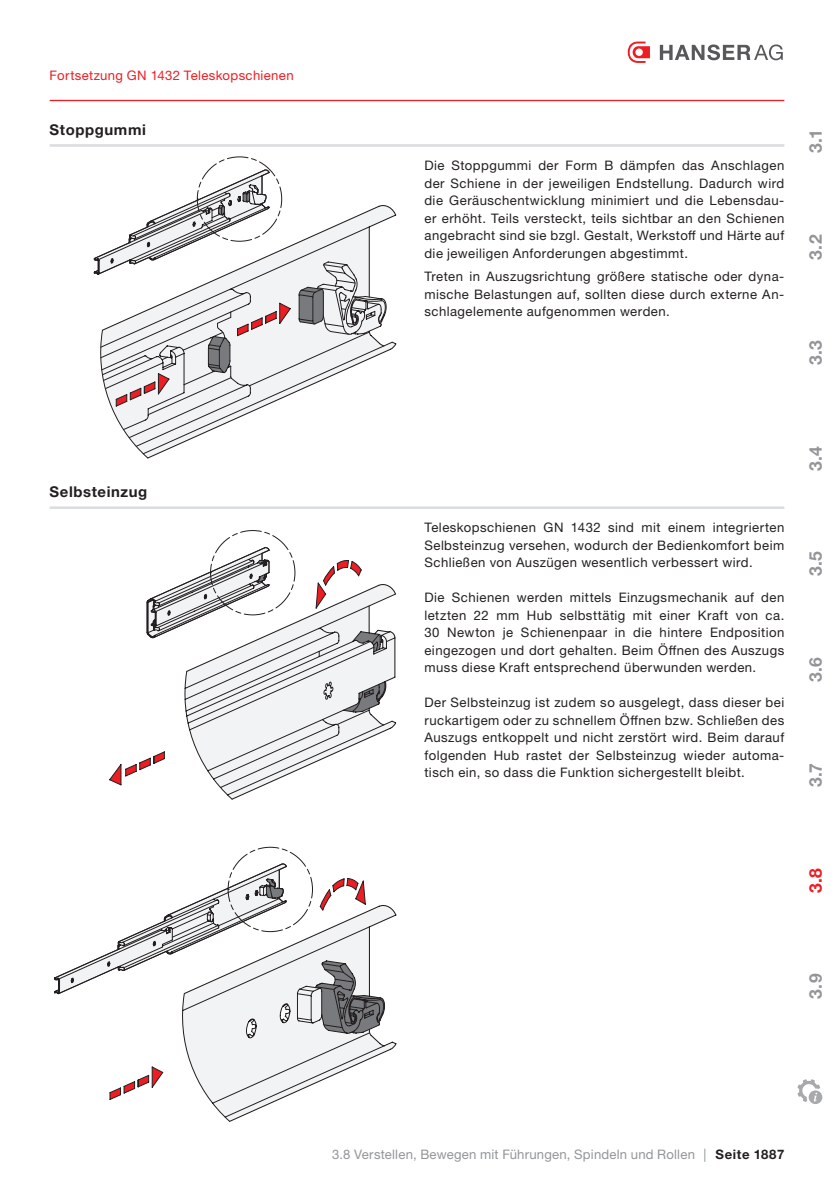
<style>
.page{position:relative;width:834px;height:1181px;background:#fff}
.page>*{position:absolute;margin:0;border:0;box-sizing:border-box;transform-origin:0 0}
.t1{font:700 17.5px "Helvetica Neue LT Pro";color:#939598}
.t2{font:700 17.5px "Helvetica Neue LT Pro";color:#ee1d23}
.t3{font:700 14.88px "Helvetica Neue LTW1 G";letter-spacing:.04em;color:#231f20}
.t4{font:13.12px/17.5px "Helvetica Neue LTW1 G";letter-spacing:.035em;color:#231f20;text-align:justify}
.t5{font:13.12px "Helvetica Neue LT Pro";letter-spacing:.015em;color:#939598}
.t6{font:13.12px "Helvetica Neue LTW1 G";letter-spacing:.025em;color:#ee1d23}
.t7{font:700 13.12px "Helvetica Neue LTW1 G";letter-spacing:.045em;color:#231f20}
.s1{font-weight:400;color:#939598}
</style>
<div class="page">
<hr style="left:50px;top:100px;width:734px;height:1px;background:#ee1d23">
<svg style="left:797px;top:1079px;width:26px;height:25px"></svg>
<svg style="left:627px;top:42px;width:22px;height:21px"></svg>
<svg style="left:659px;top:44px;width:123px;height:16px"></svg>
<hr style="left:50px;top:144px;width:734px;height:3px;background:#dcdddf">
<svg style="left:94px;top:169px;width:175px;height:106px"></svg>
<svg style="left:101px;top:204px;width:296px;height:255px"></svg>
<hr style="left:50px;top:506px;width:734px;height:3px;background:#dcdddf">
<svg style="left:109px;top:751px;width:56px;height:35px"></svg>
<svg style="left:185px;top:584px;width:212px;height:216px"></svg>
<svg style="left:146px;top:547px;width:240px;height:165px"></svg>
<svg style="left:385px;top:905px;width:12px;height:148px"></svg>
<svg style="left:54px;top:863px;width:331px;height:259px"></svg>
<p class="t6" style="left:50px;top:68px;width:245px">Fortsetzung GN 1432 Teleskopschienen</p>
<p class="t3" style="left:50px;top:121px;width:98px">Stoppgummi</p>
<p class="t3" style="left:50px;top:483px;width:99px">Selbsteinzug</p>
<p class="t4" style="left:424px;top:157px;width:361px">Die Stoppgummi der Form B dämpfen das Anschlagen der Schiene in der jeweiligen Endstellung. Dadurch wird die Geräuschentwicklung minimiert und die Lebensdau&shy;er erhöht. Teils versteckt, teils sichtbar an den Schienen angebracht sind sie bzgl. Gestalt, Werkstoff und Härte auf die jeweiligen Anforderungen abgestimmt.</p>
<p class="t4" style="left:424px;top:268px;width:361px">Treten in Auszugsrichtung größere statische oder dyna&shy;mische Belastungen auf, sollten diese durch externe An&shy;schlagelemente aufgenommen werden.</p>
<h1 class="t1" style="left:804px;top:153px;width:25px;rotate:-90deg">3.1</h1>
<h1 class="t1" style="left:804px;top:260px;width:27px;rotate:-90deg">3.2</h1>
<h1 class="t1" style="left:804px;top:365px;width:27px;rotate:-90deg">3.3</h1>
<p class="t4" style="left:424px;top:519px;width:361px">Teleskopschienen GN 1432 sind mit einem integrierten Selbsteinzug versehen, wodurch der Bedienkomfort beim Schließen von Auszügen wesentlich verbessert wird.</p>
<p class="t4" style="left:424px;top:589px;width:361px">Die Schienen werden mittels Einzugsmechanik auf den letzten 22 mm Hub selbsttätig mit einer Kraft von ca.<br>30 Newton je Schienenpaar in die hintere Endposition eingezogen und dort gehalten. Beim Öffnen des Auszugs muss diese Kraft entsprechend überwunden werden.</p>
<p class="t4" style="left:424px;top:694px;width:361px">Der Selbsteinzug ist zudem so ausgelegt, dass dieser bei ruckartigem oder zu schnellem Öffnen bzw. Schließen des Auszugs entkoppelt und nicht zerstört wird. Beim darauf folgenden Hub rastet der Selbsteinzug wieder automa&shy;tisch ein, so dass die Funktion sichergestellt bleibt.</p>
<h1 class="t1" style="left:804px;top:471px;width:26px;rotate:-90deg">3.4</h1>
<h1 class="t1" style="left:804px;top:576px;width:27px;rotate:-90deg">3.5</h1>
<h1 class="t1" style="left:804px;top:682px;width:26px;rotate:-90deg">3.6</h1>
<h1 class="t1" style="left:804px;top:787px;width:26px;rotate:-90deg">3.7</h1>
<h1 class="t2" style="left:804px;top:893px;width:27px;rotate:-90deg">3.8</h1>
<h1 class="t1" style="left:804px;top:998px;width:27px;rotate:-90deg">3.9</h1>
<p class="t5" style="left:332px;top:1147px;width:364px">3.8 Verstellen, Bewegen mit Führungen, Spindeln und Rollen</p>
<p class="t7" style="left:703px;top:1146px;width:82px"><span class="s1">|</span> Seite 1887</p>
</div>
